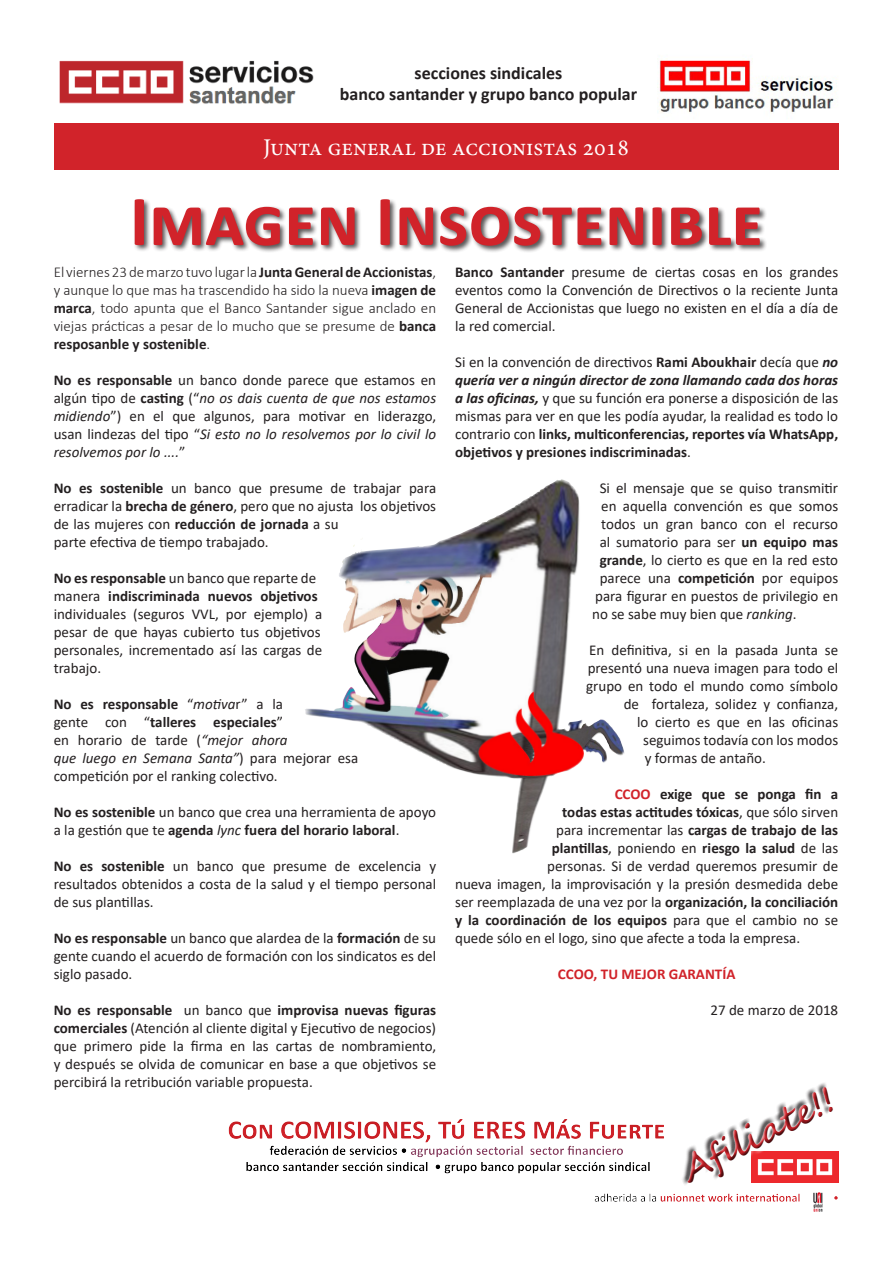
<style>
.page{position:relative;width:893px;height:1263px;background:#fff}
.page>*{position:absolute;margin:0;border:0;box-sizing:border-box;transform-origin:0 0}
.t1{font:700 72px "Calibri";color:#d1232a}
.t2{font:700 36px "Segoe Script";color:#d1232a}
.t3{font:24px "Minion Pro";color:#fff}
.t4{font:700 18px "Calibri";color:#231f20}
.t5{font:15px/18px "Calibri";color:#231f20;text-align:justify}
.t6{font:300 15px/18px "Calibri";color:#231f20;text-align:justify}
.t7{font:700 15px "Calibri";color:#231f20}
.t8{font:700 15px "Calibri";color:#d1232a}
.s1{font-weight:700}
.s2{font-style:italic}
.s3{font-weight:700;font-style:italic}
.s4{color:#d1232a}
.s5{font-weight:400}
</style>
<div class="page">
<img style="left:59px;top:60px;width:255px;height:44px">
<img style="left:657px;top:58px;width:180px;height:55px">
<div style="left:133px;top:198px;width:634px;height:55px;background:#231f20;opacity:.75"></div>
<div style="left:214px;top:1109px;width:638px;height:111px;background:#d1232a;opacity:.5"></div>
<img style="left:803px;top:1202px;width:31px;height:9px">
<div style="left:54px;top:123px;width:785px;height:47px;background:#d1232a"></div>
<svg style="left:652px;top:1083px;width:197px;height:119px"></svg>
<img style="left:305px;top:480px;width:256px;height:274px">
<p class="t4" style="left:415px;top:60px;width:149px">secciones sindicales</p>
<p class="t4" style="left:340px;top:82px;width:299px">banco santander y grupo banco popular</p>
<p class="t3" style="left:263px;top:132px;width:368px">Junta general de accionistas 2018</p>
<p class="t1" style="left:130px;top:170px;width:635px">Imagen Insostenible</p>
<p class="t6" style="left:54px;top:263px;width:384px">El viernes 23 de marzo tuvo lugar la <span class="s1">Junta General de Accionistas</span>, y aunque lo que mas ha trascendido ha sido la nueva <span class="s1">imagen de marca</span>, todo apunta que el Banco Santander sigue anclado en viejas prácticas a pesar de lo mucho que se presume de <span class="s1">banca resposanble y sostenible</span>.</p>
<p class="t5" style="left:54px;top:371px;width:384px"><span class="s1">No es responsable</span> un banco donde parece que estamos en algún tipo de <span class="s1">casting</span> (“<span class="s2">no os dais cuenta de que nos estamos midiendo</span>”) en el que algunos, para motivar en liderazgo, usan lindezas del tipo “<span class="s2">Si esto no lo resolvemos por lo civil lo resolvemos por lo ....</span>”</p>
<p class="t5" style="left:54px;top:479px;width:384px;text-align:left"><span class="s1">No es sostenible</span> un banco que presume de trabajar para erradicar la <span class="s1">brecha de género</span>, pero que no ajusta los objetivos de las mujeres con <span class="s1">reducción de jornada</span> a su<br>parte efectiva de tiempo trabajado.</p>
<p class="t5" style="left:54px;top:569px;width:270px;text-align:left"><span class="s1">No es responsable</span> un banco que reparte de manera <span class="s1">indiscriminada nuevos objetivos </span>individuales (seguros VVL, por ejemplo) a pesar de que hayas cubierto tus objetivos personales, incrementado así las cargas de trabajo.</p>
<p class="t5" style="left:54px;top:695px;width:306px;text-align:left"><span class="s1">No es responsable</span> “<span class="s2">motiva</span>r” a la<br>gente con “<span class="s1">talleres especiales</span>”<br>en horario de tarde (<span class="s2">“mejor ahora<br>que luego en Semana Santa”</span>) para mejorar esa competición por el ranking colectivo.</p>
<p class="t5" style="left:54px;top:803px;width:384px"><span class="s1">No es sostenible</span> un banco que crea una herramienta de apoyo a la gestión que te <span class="s1">agenda</span> <span class="s2">lync</span> <span class="s1">fuera del horario laboral</span>.</p>
<p class="t5" style="left:54px;top:857px;width:384px"><span class="s1">No es sostenible</span> un banco que presume de excelencia y resultados obtenidos a costa de la salud y el tiempo personal de sus plantillas.</p>
<p class="t5" style="left:54px;top:929px;width:384px"><span class="s1">No es responsable</span> un banco que alardea de la <span class="s1">formación</span> de su gente cuando el acuerdo de formación con los sindicatos es del siglo pasado.</p>
<p class="t5" style="left:54px;top:1001px;width:384px"><span class="s1">No es responsable</span> un banco que <span class="s1">improvisa nuevas figuras comerciales</span> (Atención al cliente digital y Ejecutivo de negocios) que primero pide la firma en las cartas de nombramiento, y después se olvida de comunicar en base a que objetivos se percibirá la retribución variable propuesta.</p>
<p class="t5" style="left:455px;top:263px;width:385px"><span class="s1">Banco Santander</span> presume de ciertas cosas en los grandes eventos como la Convención de Directivos o la reciente Junta General de Accionistas que luego no existen en el día a día de la red comercial.</p>
<p class="t5" style="left:455px;top:353px;width:385px">Si en la convención de directivos <span class="s1">Rami Aboukhair</span> decía que <span class="s3">no quería ver a ningún director de zona llamando cada dos horas a las oficinas,</span> y que su función era ponerse a disposición de las mismas para ver en que les podía ayudar, la realidad es todo lo contrario con <span class="s1">links, multiconferencias, reportes vía WhatsApp, objetivos y presiones indiscriminadas</span>.</p>
<p class="t5" style="left:600px;top:479px;width:240px">Si el mensaje que se quiso transmitir</p>
<p class="t5" style="left:601px;top:497px;width:238px">en aquella convención es que somos</p>
<p class="t5" style="left:601px;top:515px;width:238px">todos un gran banco con el recurso</p>
<p class="t5" style="left:600px;top:533px;width:240px">al sumatorio para ser <span class="s1">un equipo mas</span></p>
<p class="t5" style="left:600px;top:551px;width:240px"><span class="s1">grande</span>, lo cierto es que en la red esto</p>
<p class="t5" style="left:600px;top:569px;width:240px">parece una <span class="s1">competición</span> por equipos</p>
<p class="t5" style="left:595px;top:587px;width:245px">para figurar en puestos de privilegio en</p>
<p class="t5" style="left:592px;top:605px;width:206px">no se sabe muy bien que <span class="s2">ranking</span>.</p>
<p class="t5" style="left:589px;top:641px;width:250px">En definitiva, si en la pasada Junta se</p>
<p class="t5" style="left:588px;top:659px;width:252px">presentó una nueva imagen para todo el</p>
<p class="t5" style="left:586px;top:677px;width:253px">grupo en todo el mundo como símbolo</p>
<p class="t5" style="left:624px;top:695px;width:216px">de fortaleza, solidez y confianza,</p>
<p class="t5" style="left:637px;top:713px;width:202px">lo cierto es que en las oficinas</p>
<p class="t5" style="left:643px;top:731px;width:196px">seguimos todavía con los modos</p>
<p class="t5" style="left:645px;top:749px;width:123px">y formas de antaño.</p>
<p class="t7" style="left:615px;top:783px;width:225px"><span class="s4">CCOO</span> exige que se ponga fin a</p>
<p class="t7" style="left:562px;top:801px;width:278px">todas estas actitudes tóxicas<span class="s5">, que sólo sirven</span></p>
<p class="t7" style="left:556px;top:819px;width:284px"><span class="s5">para incrementar las</span> cargas de trabajo de las</p>
<p class="t7" style="left:552px;top:837px;width:288px">plantillas<span class="s5">, poniendo en</span> riesgo la salud <span class="s5">de las</span></p>
<p class="t5" style="left:547px;top:857px;width:293px">personas. Si de verdad queremos presumir de</p>
<p class="t5" style="left:455px;top:875px;width:385px">nueva imagen, la improvisación y la presión desmedida debe</p>
<p class="t5" style="left:455px;top:893px;width:385px">ser reemplazada de una vez por la <span class="s1">organización, la conciliación</span></p>
<p class="t7" style="left:455px;top:909px;width:385px">y la coordinación de los equipos <span class="s5">para que el cambio no se</span></p>
<p class="t5" style="left:455px;top:929px;width:347px">quede sólo en el logo, sino que afecte a toda la empresa.</p>
<p class="t8" style="left:558px;top:963px;width:179px">CCOO, TU MEJOR GARANTÍA</p>
<p class="t5" style="left:710px;top:1001px;width:129px">27 de marzo de 2018</p>
<h2 class="t2" style="left:669px;top:1145px;width:169px;rotate:-26deg">Afi liate!!</h2>
</div>
